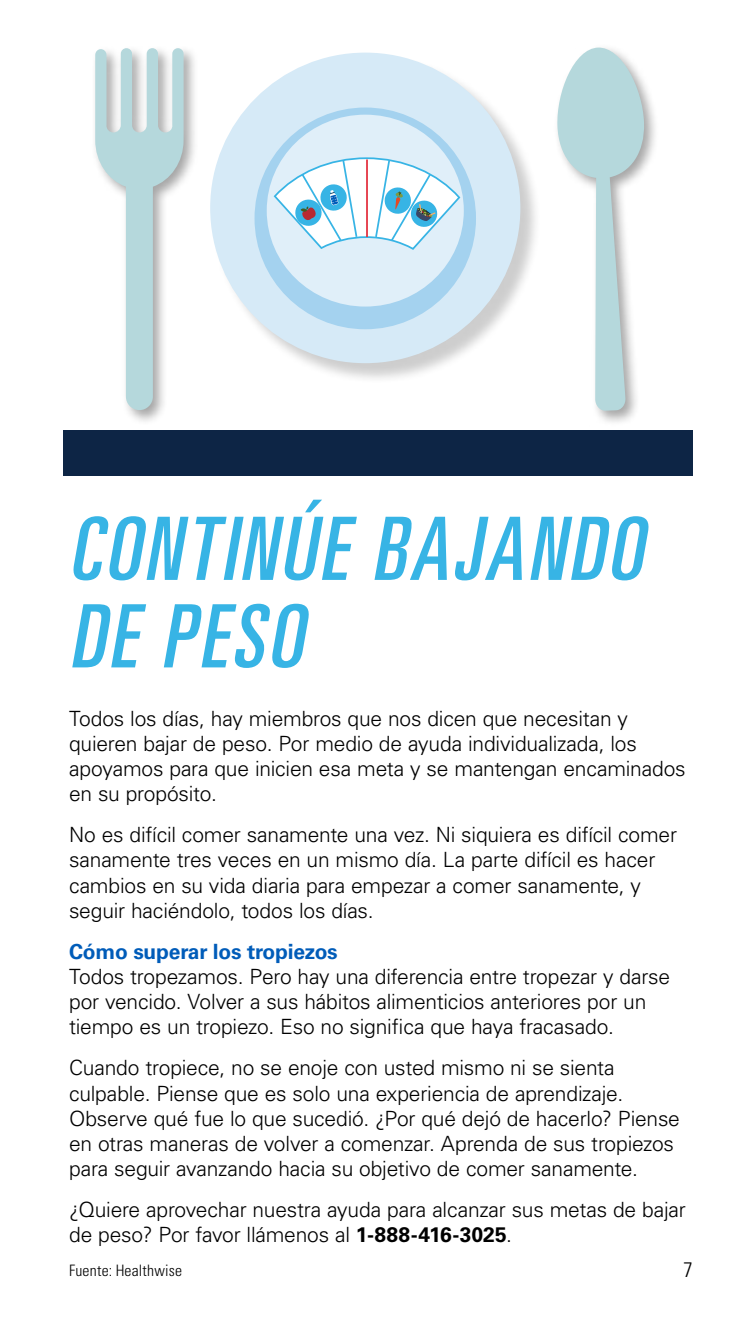
<style>
.page{position:relative;width:756px;height:1323px;background:#fff}
.page>*{position:absolute;margin:0;border:0;box-sizing:border-box;transform-origin:0 0}
.t1{font:italic ultra-condensed 87.5px/87.5px "Univers LT Std";color:#37b4e5}
.t2{font:300 21px/25.2px "Univers LT Std";letter-spacing:-.01em;color:#000}
.t3{font:700 21px "Univers LT Std";letter-spacing:-.01em;color:#005cb9}
.t4{font:300 condensed 21px "Univers LT Std";color:#000}
.t5{font:300 condensed 15.75px "Univers LT Std";letter-spacing:.015em;color:#000}
.s1{font-weight:700}
</style>
<div class="page">
<div style="left:63px;top:430px;width:629px;height:46px;background:#0d2545"></div>
<div style="left:212px;top:54px;width:329px;height:329px;background:#000;opacity:.2"></div>
<div style="left:210px;top:53px;width:310px;height:310px;background:#d6eaf7;border-radius:50%"></div>
<div style="left:255px;top:108px;width:221px;height:221px;background:#a4d2ef;border-radius:50%"></div>
<div style="left:267px;top:115px;width:197px;height:192px;background:#e0eff9;border-radius:50%"></div>
<div style="left:553px;top:43px;width:107px;height:383px;background:#000;opacity:.35"></div>
<svg style="left:556px;top:47px;width:89px;height:364px"></svg>
<div style="left:91px;top:44px;width:107px;height:382px;background:#000;opacity:.35"></div>
<svg style="left:95px;top:48px;width:89px;height:362px"></svg>
<svg style="left:272px;top:156px;width:190px;height:95px"></svg>
<h2 class="t1" style="left:69px;top:505px;width:592px">CONTINÚE BAJANDO<br>DE PESO</h2>
<p class="t2" style="left:69px;top:706px;width:618px">Todos los días, hay miembros que nos dicen que necesitan y quieren bajar de peso. Por medio de ayuda individualizada, los apoyamos para que inicien esa meta y se mantengan encaminados en su propósito.</p>
<p class="t2" style="left:69px;top:822px;width:609px">No es difícil comer sanamente una vez. Ni siquiera es difícil comer sanamente tres veces en un mismo día. La parte difícil es hacer cambios en su vida diaria para empezar a comer sanamente, y seguir haciéndolo, todos los días.</p>
<h3 class="t3" style="left:69px;top:939px;width:270px">Cómo superar los tropiezos</h3>
<p class="t2" style="left:69px;top:964px;width:603px">Todos tropezamos. Pero hay una diferencia entre tropezar y darse por vencido. Volver a sus hábitos alimenticios anteriores por un tiempo es un tropiezo. Eso no significa que haya fracasado.</p>
<p class="t2" style="left:69px;top:1055px;width:612px">Cuando tropiece, no se enoje con usted mismo ni se sienta culpable. Piense que es solo una experiencia de aprendizaje.<br>Observe qué fue lo que sucedió. ¿Por qué dejó de hacerlo? Piense en otras maneras de volver a comenzar. Aprenda de sus tropiezos para seguir avanzando hacia su objetivo de comer sanamente.</p>
<p class="t2" style="left:69px;top:1197px;width:618px">¿Quiere aprovechar nuestra ayuda para alcanzar sus metas de bajar de peso? Por favor llámenos al <span class="s1">1-888-416-3025</span>.</p>
<p class="t5" style="left:69px;top:1261px;width:115px">Fuente: Healthwise</p>
<p class="t4" style="left:683px;top:1257px;width:11px">7</p>
</div>
